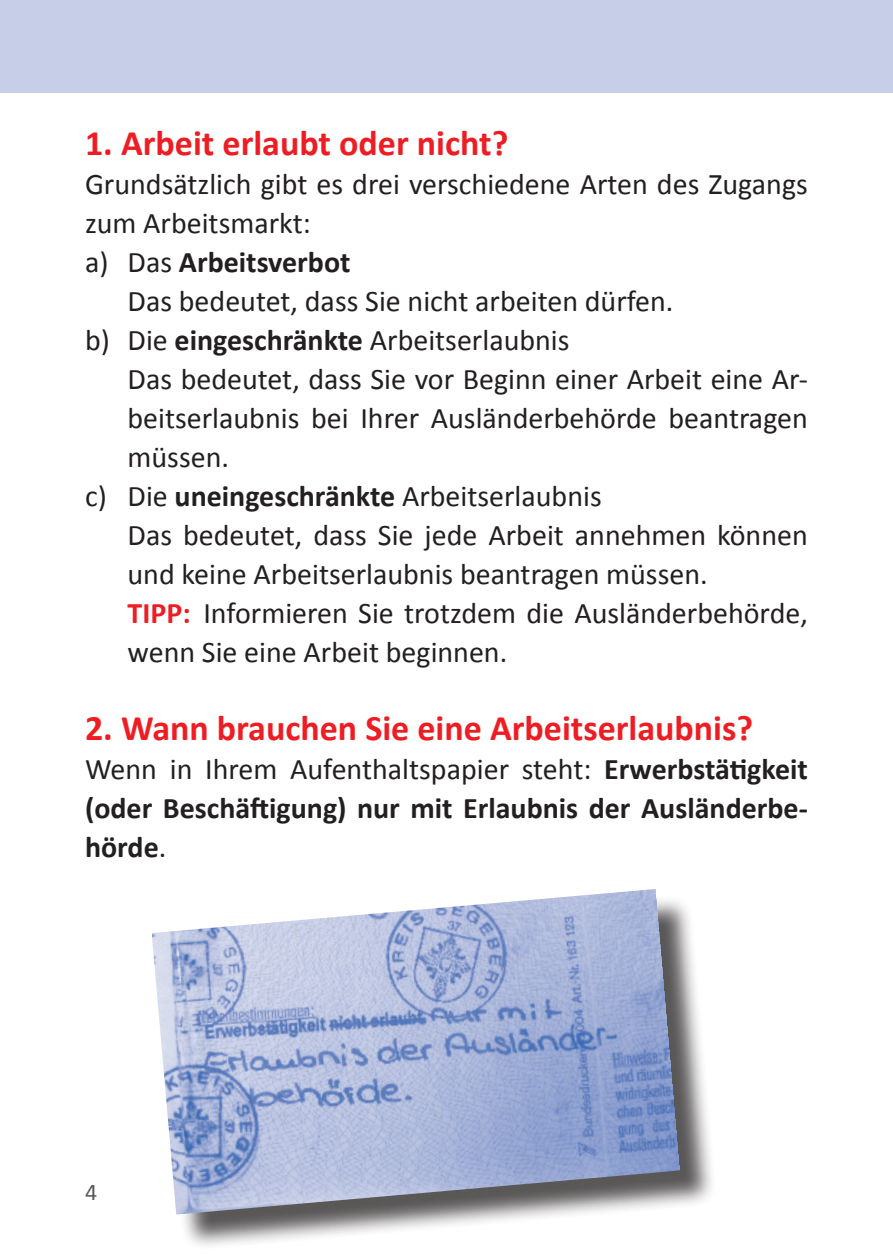
<style>
.page{position:relative;width:893px;height:1259px;background:#fff}
.page>*{position:absolute;margin:0;border:0;box-sizing:border-box;transform-origin:0 0}
.t1{font:700 36px "Calibri";color:#ee1d23}
.t2{font:30px "Calibri";color:#231f20}
.t3{font:700 30px/39px "Calibri";color:#231f20;text-align:justify}
.t4{font:24px "Calibri";color:#57585a}
.s1{font-weight:400}
.s2{font-weight:700}
.s3{font-weight:700;color:#ee1d23}
</style>
<div class="page">
<div style="left:0;top:0;width:893px;height:92px;background:#c7cee8"></div>
<div style="left:157px;top:894px;width:560px;height:357px;background:#231f20;opacity:.75"></div>
<img style="left:152px;top:889px;width:528px;height:325px">
<p class="t1" style="left:85px;top:120px;width:425px">1. Arbeit erlaubt oder nicht?</p>
<p class="t2" style="left:85px;top:165px;width:724px">Grundsätzlich gibt es drei verschiedene Arten des Zugangs</p>
<p class="t2" style="left:85px;top:204px;width:227px">zum Arbeitsmarkt:</p>
<p class="t3" style="left:85px;top:241px;width:267px"><span class="s1">a) Das</span> Arbeitsverbot</p>
<p class="t2" style="left:128px;top:282px;width:547px">Das bedeutet, dass Sie nicht arbeiten dürfen.</p>
<p class="t2" style="left:85px;top:321px;width:486px">b) Die <span class="s2">eingeschränkte</span> Arbeitserlaubnis</p>
<p class="t2" style="left:128px;top:360px;width:682px">Das bedeutet, dass Sie vor Beginn einer Arbeit eine Ar-</p>
<p class="t2" style="left:128px;top:399px;width:682px">beitserlaubnis bei Ihrer Ausländerbehörde beantragen</p>
<p class="t2" style="left:128px;top:438px;width:103px">müssen.</p>
<p class="t2" style="left:85px;top:477px;width:518px">c) Die <span class="s2">uneingeschränkte</span> Arbeitserlaubnis</p>
<p class="t2" style="left:128px;top:516px;width:682px">Das bedeutet, dass Sie jede Arbeit annehmen können</p>
<p class="t2" style="left:128px;top:555px;width:582px">und keine Arbeitserlaubnis beantragen müssen.</p>
<p class="t2" style="left:128px;top:594px;width:682px"><span class="s3">TIPP:</span> Informieren Sie trotzdem die Ausländerbehörde,</p>
<p class="t2" style="left:128px;top:633px;width:381px">wenn Sie eine Arbeit beginnen.</p>
<p class="t1" style="left:85px;top:705px;width:670px">2. Wann brauchen Sie eine Arbeitserlaubnis?</p>
<p class="t3" style="left:85px;top:748px;width:724px"><span class="s1">Wenn in Ihrem Aufenthaltspapier steht:</span> Erwerbstätigkeit (oder Beschäftigung) nur mit Erlaubnis der Ausländerbe&shy;hörde<span class="s1">.</span></p>
<p class="t4" style="left:85px;top:1177px;width:14px">4</p>
</div>
